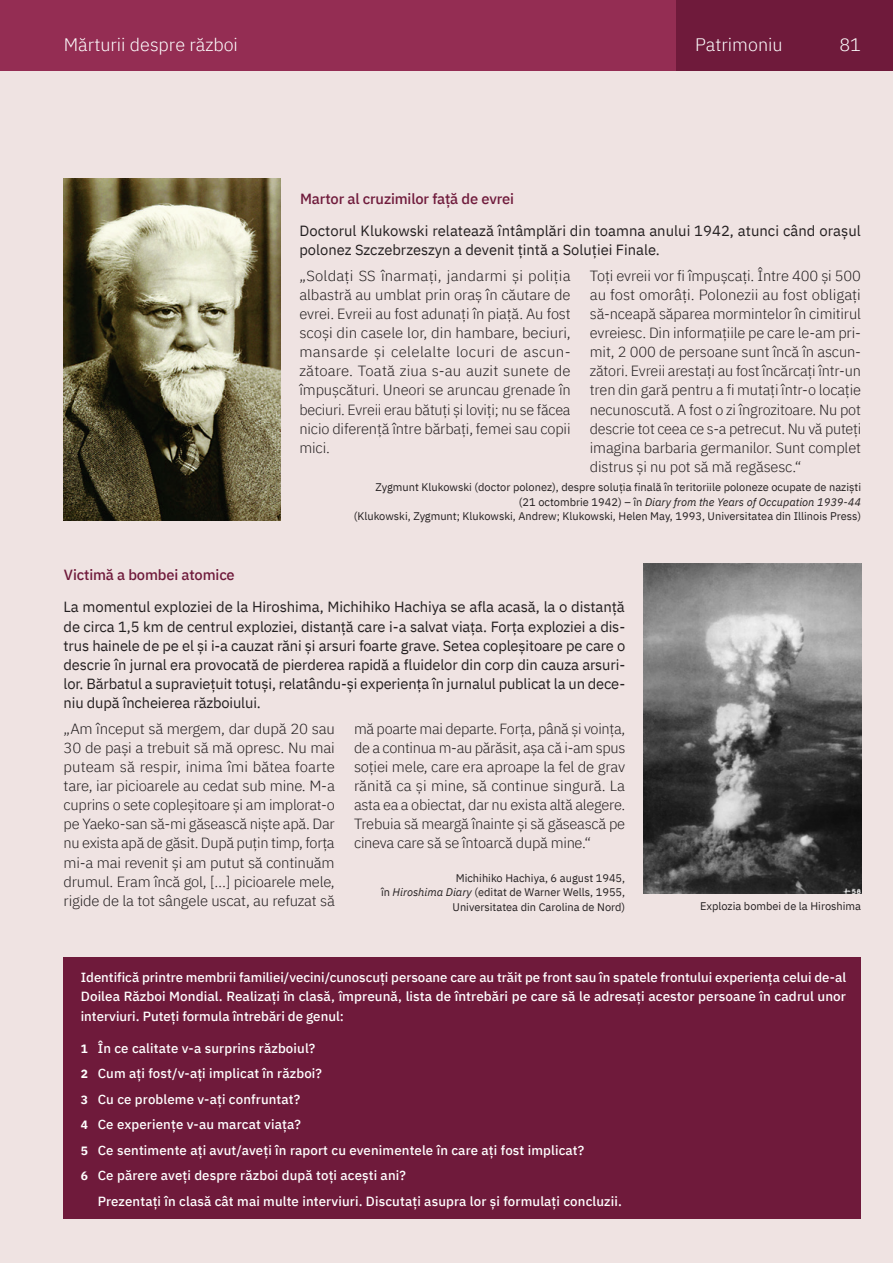
<style>
.page{position:relative;width:893px;height:1263px;background:#fff}
.page>*{position:absolute;margin:0;border:0;box-sizing:border-box;transform-origin:0 0}
.t1{font:300 18px "IBM Plex Sans";color:#fff}
.body_light_justified{font:300 14.7px/19.2px "IBM Plex Sans";letter-spacing:-.015em;color:#231f20;text-align:justify}
.body_light_justified-2{font:14.7px/19.2px "IBM Plex Sans";color:#231f20;text-align:justify}
.Inter{font:500 14.7px "IBM Plex Sans";letter-spacing:-.01em;color:#6f1a3b}
.side_regular_indent{font:500 13.2px/19.2px "IBM Plex Sans";letter-spacing:.01em;color:#fff;text-align:justify}
.notes_regular_left{font:10.95px/14.4px "IBM Plex Sans";color:#231f20;text-align:right}
.body_light_justified-3{font:10.95px/14.4px "IBM Plex Sans";color:#231f20;text-align:right}
.s1{font-style:italic}
.s2{font-weight:700;font-size:12px}
</style>
<div class="page">
<div style="left:0;top:70px;width:893px;height:1193px;background:#efe3e2"></div>
<div style="left:0;top:0;width:893px;height:70px;background:#942d53"></div>
<div style="left:676px;top:0;width:217px;height:70px;background:#6f1a3b"></div>
<img style="left:64px;top:179px;width:216px;height:342px">
<img style="left:643px;top:564px;width:218px;height:329px">
<div style="left:64px;top:957px;width:797px;height:261px;background:#6f1a3b"></div>
<p class="t1" style="left:64px;top:31px;width:176px">Mărturii despre război</p>
<p class="t1" style="left:695px;top:31px;width:89px">Patrimoniu</p>
<p class="t1" style="left:839px;top:31px;width:23px">81</p>
<p class="Inter" style="left:300px;top:187px;width:215px">Martor al cruzimilor față de evrei</p>
<p class="body_light_justified-2" style="left:299px;top:220px;width:563px">Doctorul Klukowski relatează întâmplări din toamna anului 1942, atunci când orașul polonez Szczebrzeszyn a devenit țintă a Soluției Finale.</p>
<p class="body_light_justified" style="left:299px;top:265px;width:273px">„Soldați SS înarmați, jandarmi și poliția albastră au umblat prin oraș în căutare de evrei. Evreii au fost adunați în piață. Au fost scoși din casele lor, din hambare, beciuri, mansarde și celelalte locuri de ascun‑ zătoare. Toată ziua s‑au auzit sunete de împușcături. Uneori se aruncau grenade în beciuri. Evreii erau bătuți și loviți; nu se făcea nicio diferență între bărbați, femei sau copii mici.</p>
<p class="body_light_justified" style="left:590px;top:265px;width:273px">Toți evreii vor fi împușcați. Între 400 și 500 au fost omorâți. Polonezii au fost obligați să‑nceapă săparea mormintelor în cimitirul evreiesc. Din informațiile pe care le‑am pri‑ mit, 2 000 de persoane sunt încă în ascun‑ zători. Evreii arestați au fost încărcați într‑un tren din gară pentru a fi mutați într‑o locație necunoscută. A fost o zi îngrozitoare. Nu pot descrie tot ceea ce s‑a petrecut. Nu vă puteți imagina barbaria germanilor. Sunt complet distrus și nu pot să mă regăsesc.“</p>
<p class="notes_regular_left" style="left:354px;top:479px;width:509px">Zygmunt Klukowski (doctor polonez), despre soluția finală în teritoriile poloneze ocupate de naziști<br>(21 octombrie 1942) – în <span class="s1">Diary from the Years of Occupation 1939‑44<br></span>(Klukowski, Zygmunt; Klukowski, Andrew; Klukowski, Helen May, 1993, Universitatea din Illinois Press)</p>
<p class="Inter" style="left:64px;top:564px;width:172px">Victimă a bombei atomice</p>
<p class="body_light_justified-2" style="left:64px;top:596px;width:563px">La momentul exploziei de la Hiroshima, Michihiko Hachiya se afla acasă, la o distanță de circa 1,5 km de centrul exploziei, distanță care i‑a salvat viața. Forța exploziei a dis&shy;trus hainele de pe el și i‑a cauzat răni și arsuri foarte grave. Setea copleșitoare pe care o descrie în jurnal era provocată de pierderea rapidă a fluidelor din corp din cauza arsuri&shy;lor. Bărbatul a supraviețuit totuși, relatându‑și experiența în jurnalul publicat la un dece&shy;niu după încheierea războiului.</p>
<p class="body_light_justified" style="left:64px;top:717px;width:273px">„Am început să mergem, dar după 20 sau 30 de pași a trebuit să mă opresc. Nu mai puteam să respir, inima îmi bătea foarte tare, iar picioarele au cedat sub mine. M‑a cuprins o sete copleșitoare și am implorat‑o pe Yaeko‑san să‑mi găsească niște apă. Dar nu exista apă de găsit. După puțin timp, forța mi‑a mai revenit și am putut să continuăm drumul. Eram încă gol, […] picioarele mele, rigide de la tot sângele uscat, au refuzat să</p>
<p class="body_light_justified" style="left:354px;top:717px;width:273px">mă poarte mai departe. Forța, până și voința, de a continua m‑au părăsit, așa că i‑am spus soției mele, care era aproape la fel de grav rănită ca și mine, să continue singură. La asta ea a obiectat, dar nu exista altă alegere.<br>Trebuia să meargă înainte și să găsească pe cineva care să se întoarcă după mine.“</p>
<p class="body_light_justified-3" style="left:381px;top:870px;width:246px">Michihiko Hachiya, 6 august 1945,<br>în <span class="s1">Hiroshima Diary</span> (editat de Warner Wells, 1955,<br>Universitatea din Carolina de Nord)</p>
<p class="notes_regular_left" style="left:700px;top:898px;width:163px">Explozia bombei de la Hiroshima</p>
<p class="side_regular_indent" style="left:81px;top:967px;width:767px">Identifică printre membrii familiei/vecini/cunoscuți persoane care au trăit pe front sau în spatele frontului experiența celui de‑al Doilea Război Mondial. Realizați în clasă, împreună, lista de întrebări pe care să le adresați acestor persoane în cadrul unor interviuri. Puteți formula întrebări de genul:</p>
<p class="side_regular_indent" style="left:81px;top:1037px;width:236px"><span class="s2">1</span> În ce calitate v‑a surprins războiul?</p>
<p class="side_regular_indent" style="left:81px;top:1063px;width:243px"><span class="s2">2</span> Cum ați fost/v‑ați implicat în război?</p>
<p class="side_regular_indent" style="left:81px;top:1088px;width:221px"><span class="s2">3</span> Cu ce probleme v‑ați confruntat?</p>
<p class="side_regular_indent" style="left:81px;top:1114px;width:222px"><span class="s2">4</span> Ce experiențe v‑au marcat viața?</p>
<p class="side_regular_indent" style="left:81px;top:1139px;width:505px"><span class="s2">5</span> Ce sentimente ați avut/aveți în raport cu evenimentele în care ați fost implicat?</p>
<p class="side_regular_indent" style="left:81px;top:1165px;width:327px"><span class="s2">6</span> Ce părere aveți despre război după toți acești ani?</p>
<p class="side_regular_indent" style="left:98px;top:1190px;width:526px">Prezentați în clasă cât mai multe interviuri. Discutați asupra lor și formulați concluzii.</p>
</div>
